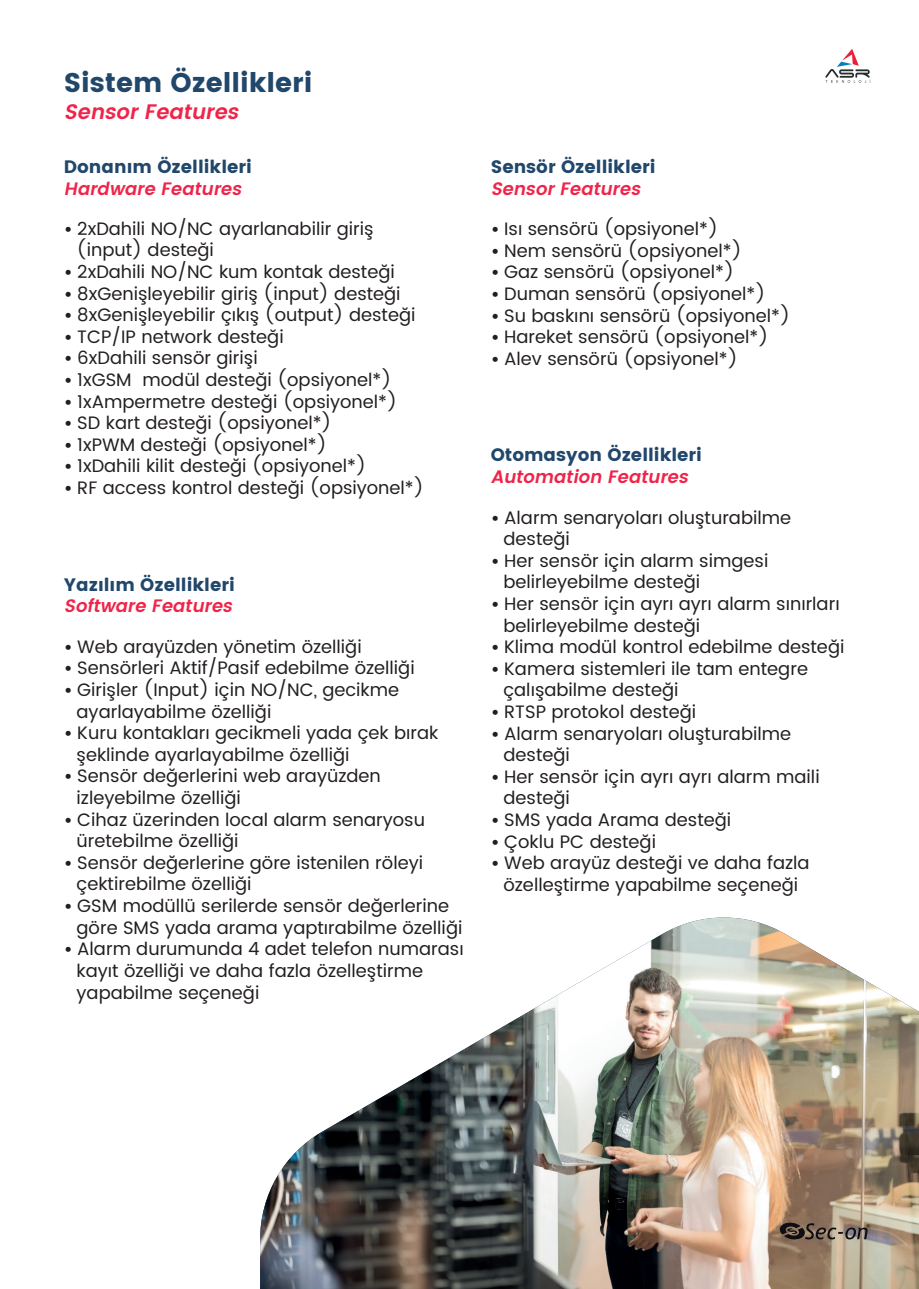
<style>
.page{position:relative;width:919px;height:1289px;background:#fff}
.page>*{position:absolute;margin:0;border:0;box-sizing:border-box;transform-origin:0 0}
.t1{font:700 27px "Poppins";color:#21476b}
.t2{font:italic 600 21px "Poppins";color:#f0244a}
.t3{font:18px "Poppins";color:#231f20}
.t4{font:700 18px "Poppins";color:#21476b}
.t5{font:italic 600 18px "Poppins";color:#f0244a}
</style>
<div class="page">
<img style="left:260px;top:917px;width:658px;height:371px">
<svg style="left:778px;top:1221px;width:92px;height:19px;background:#736457"></svg>
<svg style="left:825px;top:49px;width:45px;height:34px"></svg>
<p class="t1" style="left:64px;top:67px;width:250px">Sistem Özellikleri</p>
<p class="t2" style="left:64px;top:96px;width:182px">SensorFeatures</p>
<p class="t4" style="left:64px;top:156px;width:189px">Donanım Özellikleri</p>
<p class="t5" style="left:64px;top:175px;width:184px">Hardware Features</p>
<p class="t3" style="left:77px;top:215px;width:298px">2xDahili NO/NC ayarlanabilir giriş</p>
<p class="t3" style="left:77px;top:237px;width:139px">(input) desteği</p>
<p class="t3" style="left:77px;top:258px;width:319px">2xDahili NO/NC kum kontak desteği</p>
<p class="t3" style="left:77px;top:280px;width:325px">8xGenişleyebilir giriş (input) desteği</p>
<p class="t3" style="left:77px;top:302px;width:339px">8xGenişleyebilir çıkış (output) desteği</p>
<p class="t3" style="left:77px;top:323px;width:208px">TCP/IP network desteği</p>
<p class="t3" style="left:77px;top:345px;width:182px">6xDahili sensör girişi</p>
<p class="t3" style="left:77px;top:366px;width:316px">1xGSM modül desteği (opsiyonel*)</p>
<p class="t3" style="left:77px;top:388px;width:321px">1xAmpermetre desteği (opsiyonel*)</p>
<p class="t3" style="left:77px;top:410px;width:256px">SD kart desteği (opsiyonel*)</p>
<p class="t3" style="left:77px;top:431px;width:251px">1xPWM desteği (opsiyonel*)</p>
<p class="t3" style="left:77px;top:453px;width:290px">1xDahili kilit desteği (opsiyonel*)</p>
<p class="t3" style="left:77px;top:474px;width:348px">RF access kontrol desteği (opsiyonel*)</p>
<p class="t4" style="left:64px;top:574px;width:172px">Yazılım Özellikleri</p>
<p class="t5" style="left:64px;top:592px;width:175px">Software Features</p>
<p class="t3" style="left:77px;top:633px;width:286px">Web arayüzden yönetim özelliği</p>
<p class="t3" style="left:77px;top:655px;width:339px">Sensörleri Aktif/Pasif edebilme özelliği</p>
<p class="t3" style="left:77px;top:676px;width:323px">Girişler (Input) için NO/NC, gecikme</p>
<p class="t3" style="left:77px;top:698px;width:196px">ayarlayabilme özelliği</p>
<p class="t3" style="left:77px;top:719px;width:362px">Kuru kontakları gecikmeli yada çek bırak</p>
<p class="t3" style="left:77px;top:741px;width:274px">şeklinde ayarlayabilme özelliği</p>
<p class="t3" style="left:77px;top:763px;width:305px">Sensör değerlerini web arayüzden</p>
<p class="t3" style="left:77px;top:784px;width:166px">izleyebilme özelliği</p>
<p class="t3" style="left:77px;top:806px;width:349px">Cihaz üzerinden local alarm senaryosu</p>
<p class="t3" style="left:77px;top:827px;width:163px">üretebilme özelliği</p>
<p class="t3" style="left:77px;top:849px;width:347px">Sensör değerlerine göre istenilen röleyi</p>
<p class="t3" style="left:77px;top:871px;width:176px">çektirebilme özelliği</p>
<p class="t3" style="left:77px;top:892px;width:373px">GSM modüllü serilerde sensör değerlerine</p>
<p class="t3" style="left:77px;top:914px;width:387px">göre SMS yada arama yaptırabilme özelliği</p>
<p class="t3" style="left:77px;top:935px;width:388px">Alarm durumunda 4 adet telefon numarası</p>
<p class="t3" style="left:77px;top:957px;width:348px">kayıt özelliği ve daha fazla özelleştirme</p>
<p class="t3" style="left:77px;top:979px;width:184px">yapabilme seçeneği</p>
<p class="t4" style="left:490px;top:156px;width:166px">Sensör Özellikleri</p>
<p class="t5" style="left:490px;top:175px;width:156px">SensorFeatures</p>
<p class="t3" style="left:504px;top:216px;width:215px">Isı sensörü (opsiyonel*)</p>
<p class="t3" style="left:504px;top:237px;width:239px">Nem sensörü (opsiyonel*)</p>
<p class="t3" style="left:504px;top:259px;width:231px">Gaz sensörü (opsiyonel*)</p>
<p class="t3" style="left:504px;top:280px;width:263px">Duman sensörü (opsiyonel*)</p>
<p class="t3" style="left:504px;top:302px;width:287px">Su baskını sensörü (opsiyonel*)</p>
<p class="t3" style="left:504px;top:324px;width:266px">Hareket sensörü (opsiyonel*)</p>
<p class="t3" style="left:504px;top:345px;width:235px">Alev sensörü (opsiyonel*)</p>
<p class="t4" style="left:490px;top:444px;width:213px">Otomasyon Özellikleri</p>
<p class="t5" style="left:490px;top:463px;width:204px">Automation Features</p>
<p class="t3" style="left:504px;top:504px;width:288px">Alarm senaryoları oluşturabilme</p>
<p class="t3" style="left:503px;top:525px;width:68px">desteği</p>
<p class="t3" style="left:504px;top:547px;width:265px">Her sensör için alarm simgesi</p>
<p class="t3" style="left:503px;top:569px;width:198px">belirleyebilme desteği</p>
<p class="t3" style="left:504px;top:590px;width:337px">Her sensör için ayrı ayrı alarm sınırları</p>
<p class="t3" style="left:503px;top:612px;width:198px">belirleyebilme desteği</p>
<p class="t3" style="left:504px;top:633px;width:342px">Klima modül kontrol edebilme desteği</p>
<p class="t3" style="left:504px;top:655px;width:305px">Kamera sistemleri ile tam entegre</p>
<p class="t3" style="left:503px;top:677px;width:176px">çalışabilme desteği</p>
<p class="t3" style="left:504px;top:698px;width:193px">RTSP protokol desteği</p>
<p class="t3" style="left:504px;top:720px;width:288px">Alarm senaryoları oluşturabilme</p>
<p class="t3" style="left:503px;top:741px;width:68px">desteği</p>
<p class="t3" style="left:504px;top:763px;width:317px">Her sensör için ayrı ayrı alarm maili</p>
<p class="t3" style="left:503px;top:785px;width:68px">desteği</p>
<p class="t3" style="left:504px;top:806px;width:228px">SMS yada Arama desteği</p>
<p class="t3" style="left:504px;top:828px;width:153px">Çoklu PC desteği</p>
<p class="t3" style="left:504px;top:849px;width:307px">Web arayüz desteği ve daha fazla</p>
<p class="t3" style="left:503px;top:871px;width:296px">özelleştirme yapabilme seçeneği</p>
</div>
